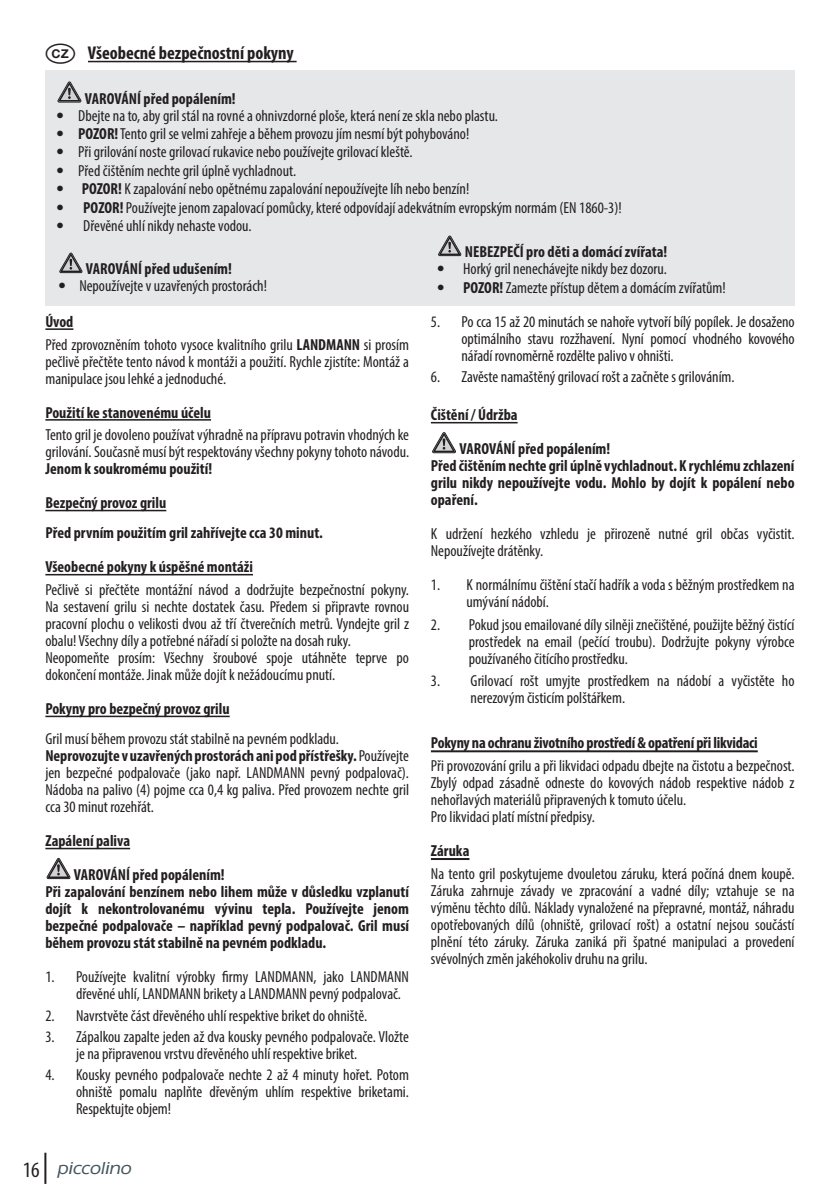
<style>
.page{position:relative;width:840px;height:1191px;background:#fff}
.page>*{position:absolute;margin:0;border:0;box-sizing:border-box;transform-origin:0 0}
.t1{font:700 condensed 18.4px "Myriad Pro";color:#231f20}
.t2{font:500 18px "Eras IT Cby BT";color:#45555f;scale:1.08 1}
.t3{font:condensed 16px/17px "Myriad Pro";color:#231f20}
.t4{font:700 condensed 16px/17px "Myriad Pro";color:#231f20}
.s1{font-family:"Frutiger";font-weight:300}
.s2{font-weight:700}
.s3{font-family:"Myriad Pro";font-weight:400;font-stretch:condensed;font-size:22px;color:#231f20}
</style>
<div class="page">
<hr style="left:44px;top:1152px;width:2px;height:31px;background:#231f20">
<hr style="left:88px;top:61px;width:208px;height:1px;background:#231f20">
<hr style="left:45px;top:328px;width:28px;height:2px;background:#231f20">
<hr style="left:45px;top:419px;width:166px;height:1px;background:#231f20">
<hr style="left:45px;top:510px;width:121px;height:1px;background:#231f20">
<hr style="left:45px;top:574px;width:208px;height:1px;background:#231f20">
<hr style="left:45px;top:715px;width:184px;height:2px;background:#231f20">
<hr style="left:45px;top:847px;width:85px;height:2px;background:#231f20">
<svg style="left:47px;top:858px;width:23px;height:21px"></svg>
<hr style="left:430px;top:422px;width:87px;height:1px;background:#231f20">
<hr style="left:430px;top:750px;width:327px;height:2px;background:#231f20">
<hr style="left:430px;top:858px;width:39px;height:2px;background:#231f20">
<svg style="left:432px;top:432px;width:23px;height:21px"></svg>
<div style="left:45px;top:70px;width:749px;height:236px;background:#e6e7e9"></div>
<svg style="left:57px;top:81px;width:24px;height:22px"></svg>
<svg style="left:59px;top:253px;width:23px;height:20px"></svg>
<svg style="left:438px;top:236px;width:23px;height:20px"></svg>
<p class="t1" style="left:88px;top:42px;width:207px">Všeobecné bezpečnostní pokyny</p>
<p class="t4" style="left:85px;top:90px;width:152px">VAROVÁNÍ před popálením!</p>
<p class="t3" style="left:56px;top:107px;width:443px"><span class="s1">•</span> Dbejte na to, aby gril stál na rovné a ohnivzdorné ploše, která není ze skla nebo plastu.</p>
<p class="t3" style="left:56px;top:125px;width:414px"><span class="s1">•</span> <span class="s2">POZOR!</span> Tento gril se velmi zahřeje a během provozu jím nesmí být pohybováno!</p>
<p class="t3" style="left:56px;top:143px;width:358px"><span class="s1">•</span> Při grilování noste grilovací rukavice nebo používejte grilovací kleště.</p>
<p class="t3" style="left:56px;top:162px;width:241px"><span class="s1">•</span> Před čištěním nechte gril úplně vychladnout.</p>
<p class="t3" style="left:56px;top:180px;width:414px"><span class="s1">•</span> <span class="s2">POZOR!</span> K zapalování nebo opětnému zapalování nepoužívejte líh nebo benzín!</p>
<p class="t3" style="left:56px;top:198px;width:566px"><span class="s1">•</span> <span class="s2">POZOR!</span> Používejte jenom zapalovací pomůcky, které odpovídají adekvátním evropským normám (EN 1860-3)!</p>
<p class="t3" style="left:56px;top:217px;width:197px"><span class="s1">•</span> Dřevěné uhlí nikdy nehaste vodou.</p>
<p class="t4" style="left:86px;top:260px;width:147px">VAROVÁNÍ před udušením!</p>
<p class="t3" style="left:58px;top:277px;width:210px"><span class="s1">•</span> Nepoužívejte v uzavřených prostorách!</p>
<p class="t4" style="left:464px;top:243px;width:204px">NEBEZPEČÍ pro děti a domácí zvířata!</p>
<p class="t3" style="left:437px;top:260px;width:231px"><span class="s1">•</span> Horký gril nenechávejte nikdy bez dozoru.</p>
<p class="t3" style="left:437px;top:279px;width:290px"><span class="s1">•</span> <span class="s2">POZOR!</span> Zamezte přístup dětem a domácím zvířatům!</p>
<p class="t3" style="left:45px;top:310px;width:365px;line-height:22.6px"><span class="s2">Úvod<br></span>Před zprovozněním tohoto vysoce kvalitního grilu <span class="s2">LANDMANN</span> si prosím</p>
<p class="t3" style="left:45px;top:352px;width:365px">pečlivě přečtěte tento návod k montáži a použití. Rychle zjistíte: Montáž a manipulace jsou lehké a jednoduché.</p>
<p class="t4" style="left:45px;top:403px;width:167px">Použití ke stanovenému účelu</p>
<p class="t3" style="left:45px;top:426px;width:365px">Tento gril je dovoleno používat výhradně na přípravu potravin vhodných ke grilování. Současně musí být respektovány všechny pokyny tohoto návodu.</p>
<p class="t4" style="left:45px;top:451px;width:168px;line-height:34px">Jenom k soukromému použití!<br>Bezpečný provoz grilu</p>
<p class="t4" style="left:45px;top:515px;width:279px;line-height:34px">Před prvním použitím gril zahřívejte cca 30 minut.<br>Všeobecné pokyny k úspěšné montáži</p>
<p class="t3" style="left:45px;top:581px;width:365px">Pečlivě si přečtěte montážní návod a dodržujte bezpečnostní pokyny.<br>Na sestavení grilu si nechte dostatek času. Předem si připravte rovnou pracovní plochu o velikosti dvou až tří čtverečních metrů. Vyndejte gril z obalu! Všechny díly a potřebné nářadí si položte na dosah ruky.<br>Neopomeňte prosím: Všechny šroubové spoje utáhněte teprve po dokončení montáže. Jinak může dojít k nežádoucímu pnutí.</p>
<p class="t4" style="left:45px;top:700px;width:186px">Pokyny pro bezpečný provoz grilu</p>
<p class="t3" style="left:45px;top:730px;width:365px">Gril musí během provozu stát stabilně na pevném podkladu.<br><span class="s2">Neprovozujte v uzavřených prostorách ani pod přístřešky.</span> Používejte jen bezpečné podpalovače (jako např. LANDMANN pevný podpalovač).<br>Nádoba na palivo (4) pojme cca 0,4 kg paliva. Před provozem nechte gril cca 30 minut rozehřát.</p>
<p class="t4" style="left:74px;top:823px;width:152px;line-height:34px;text-indent:-29px">Zapálení paliva<br>VAROVÁNÍ před popálením!</p>
<p class="t4" style="left:45px;top:883px;width:365px;text-align:justify">Při zapalování benzínem nebo lihem může v důsledku vzplanutí dojít k nekontrolovanému vývinu tepla. Používejte jenom bezpečné podpalovače – například pevný podpalovač. Gril musí během provozu stát stabilně na pevném podkladu.</p>
<p class="t3" style="left:76px;top:968px;width:334px;text-indent:-31px">1. Používejte kvalitní výrobky firmy LANDMANN, jako LANDMANN dřevěné uhlí, LANDMANN brikety a LANDMANN pevný podpalovač.</p>
<p class="t3" style="left:45px;top:1006px;width:323px">2. Navrstvěte část dřevěného uhlí respektive briket do ohniště.</p>
<p class="t3" style="left:76px;top:1028px;width:334px;text-indent:-31px">3. Zápalkou zapalte jeden až dva kousky pevného podpalovače. Vložte je na připravenou vrstvu dřevěného uhlí respektive briket.</p>
<p class="t3" style="left:76px;top:1066px;width:334px;text-align:justify;text-indent:-31px">4. Kousky pevného podpalovače nechte 2 až 4 minuty hořet. Potom ohniště pomalu naplňte dřevěným uhlím respektive briketami.<br>Respektujte objem!</p>
<p class="t2" style="left:23px;top:1157px;width:104px"><span class="s3">16</span> piccolino</p>
<p class="t3" style="left:461px;top:313px;width:334px;text-align:justify;text-indent:-31px">5. Po cca 15 až 20 minutách se nahoře vytvoří bílý popílek. Je dosaženo optimálního stavu rozžhavení. Nyní pomocí vhodného kovového nářadí rovnoměrně rozdělte palivo v ohništi.</p>
<p class="t3" style="left:430px;top:368px;width:305px">6. Zavěste namaštěný grilovací rošt a začněte s grilováním.</p>
<p class="t4" style="left:459px;top:398px;width:152px;line-height:34px;text-indent:-29px">Čištění / Údržba<br>VAROVÁNÍ před popálením!</p>
<p class="t4" style="left:430px;top:457px;width:365px;text-align:justify">Před čištěním nechte gril úplně vychladnout. K rychlému zchlazení grilu nikdy nepoužívejte vodu. Mohlo by dojít k popálení nebo opaření.</p>
<p class="t3" style="left:430px;top:525px;width:365px">K udržení hezkého vzhledu je přirozeně nutné gril občas vyčistit.<br>Nepoužívejte drátěnky.</p>
<p class="t3" style="left:466px;top:576px;width:329px;text-indent:-36px">1. K normálnímu čištění stačí hadřík a voda s běžným prostředkem na umývání nádobí.</p>
<p class="t3" style="left:468px;top:615px;width:327px;text-align:justify;text-indent:-38px">2. Pokud jsou emailované díly silněji znečištěné, použijte běžný čistící prostředek na email (pečící troubu). Dodržujte pokyny výrobce používaného čitícího prostředku.</p>
<p class="t3" style="left:470px;top:672px;width:325px;text-indent:-40px">3. Grilovací rošt umyjte prostředkem na nádobí a vyčistěte ho nerezovým čisticím polštářkem.</p>
<p class="t4" style="left:430px;top:734px;width:328px">Pokyny na ochranu životního prostředí &amp; opatření při likvidaci</p>
<p class="t3" style="left:430px;top:757px;width:365px">Při provozování grilu a při likvidaci odpadu dbejte na čistotu a bezpečnost.<br>Zbylý odpad zásadně odneste do kovových nádob respektive nádob z nehořlavých materiálů připravených k tomuto účelu.<br>Pro likvidaci platí místní předpisy.</p>
<p class="t4" style="left:430px;top:841px;width:40px">Záruka</p>
<p class="t3" style="left:430px;top:864px;width:365px;text-align:justify">Na tento gril poskytujeme dvouletou záruku, která počíná dnem koupě.<br>Záruka zahrnuje závady ve zpracování a vadné díly; vztahuje se na výměnu těchto dílů. Náklady vynaložené na přepravné, montáž, náhradu opotřebovaných dílů (ohniště, grilovací rošt) a ostatní nejsou součástí plnění této záruky. Záruka zaniká při špatné manipulaci a provedení svévolných změn jakéhokoliv druhu na grilu.</p>
</div>
